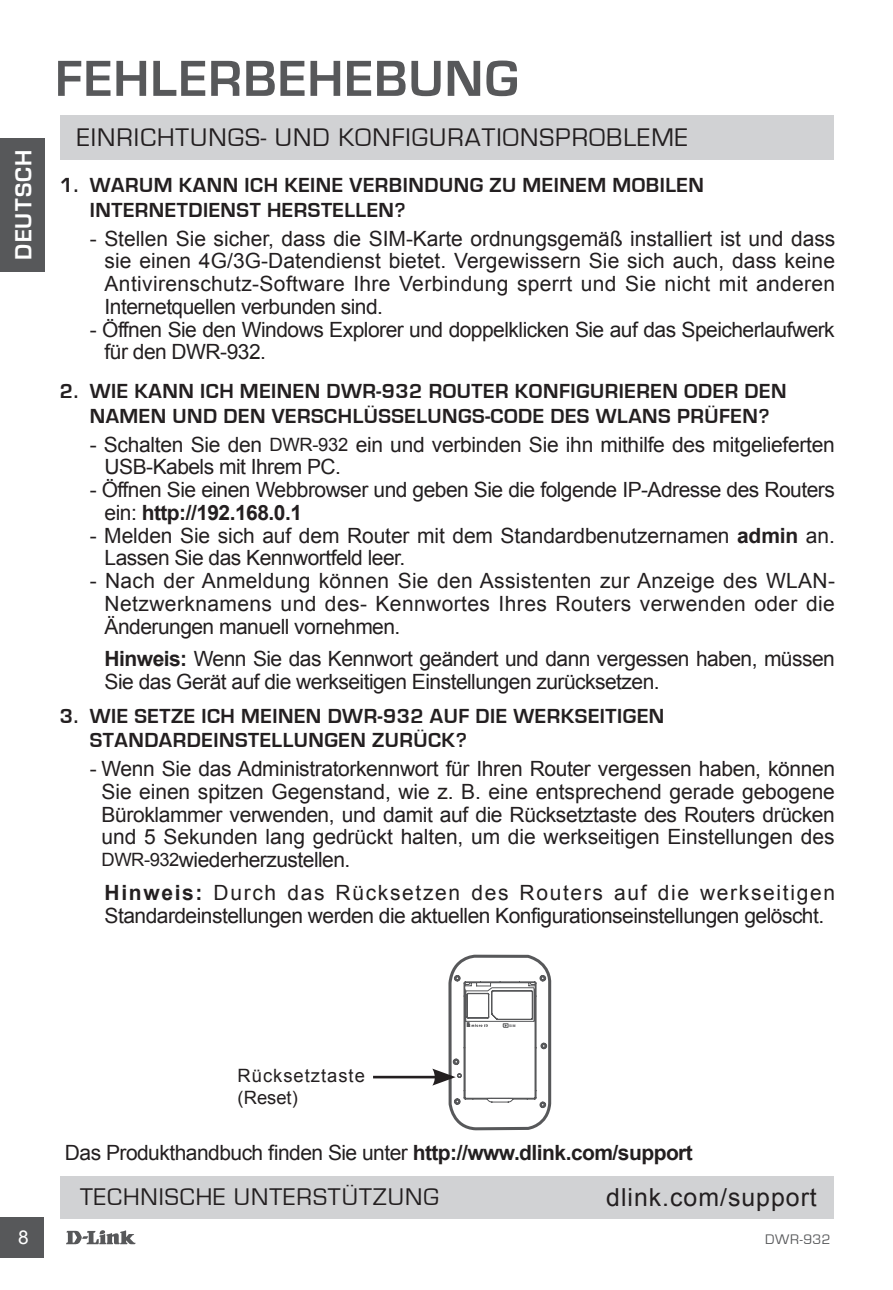
<style>
.page{position:relative;width:893px;height:1290px;background:#fff}
.page>*{position:absolute;margin:0;border:0;box-sizing:border-box;transform-origin:0 0}
.Heading{font:700 52.5px "Eurostile";letter-spacing:.02em;color:#57585a}
.Subheading{font:26.25px "Eurostile";letter-spacing:.04em;color:#231f20}
.t1{font:24.85px "Eurostile";letter-spacing:.04em;color:#231f20}
.t2{font:24.85px "Arial";letter-spacing:.04em;color:#231f20}
.t3{font:700 24.15px "Eurostile";letter-spacing:.05em;color:#fff}
.Troubleshooting_Text{font:21px/22.8px "Arial";letter-spacing:-.025em;color:#231f20}
.t4{font:700 21px/24.5px "Eurostile";letter-spacing:.025em;color:#231f20}
.Troubleshooting_Text-2{font:21px/22.8px "Arial";letter-spacing:-.005em;color:#231f20}
.Installation_Steps{font:21px "Arial";letter-spacing:-.025em;color:#231f20}
.t5{font:18.9px "Arial";color:#fff}
.Troubleshooting_Text-3{font:18.2px/22.1px "Arial";letter-spacing:.055em;color:#231f20}
.t6{font:14.35px "Eurostile";letter-spacing:.035em;color:#57585a}
.s1{font-size:18.2px}
.s2{font-weight:700}
</style>
<div class="page">
<svg style="left:66px;top:1230px;width:70px;height:14px"></svg>
<div style="left:0;top:1217px;width:44px;height:41px;background:#57585a"></div>
<div style="left:0;top:138px;width:45px;height:134px;background:#57585a"></div>
<div style="left:60px;top:115px;width:774px;height:44px;background:#d1d2d4"></div>
<hr style="left:373px;top:1076px;width:65px;height:2px;background:#231f20">
<svg style="left:432px;top:954px;width:120px;height:177px"></svg>
<div style="left:60px;top:1176px;width:773px;height:43px;background:#d1d2d4"></div>
<p class="t3" style="left:10px;top:260px;width:111px;rotate:-90deg">DEUTSCH</p>
<p class="Heading" style="left:55px;top:50px;width:465px">FEHLERBEHEBUNG</p>
<p class="Subheading" style="left:77px;top:124px;width:613px">EINRICHTUNGS- UND KONFIGURATIONSPROBLEME</p>
<p class="t4" style="left:90px;top:174px;width:616px;text-indent:-30px">1. WARUM KANN ICH KEINE VERBINDUNG ZU MEINEM MOBILEN<br>INTERNETDIENST HERSTELLEN?</p>
<p class="Troubleshooting_Text" style="left:105px;top:227px;width:732px;text-align:justify;text-indent:-15px">- Stellen Sie sicher, dass die SIM-Karte ordnungsgemäß installiert ist und dass sie einen 4G/3G-Datendienst bietet. Vergewissern Sie sich auch, dass keine Antivirenschutz-Software Ihre Verbindung sperrt und Sie nicht mit anderen Internetquellen verbunden sind.</p>
<p class="Troubleshooting_Text" style="left:105px;top:318px;width:732px;text-indent:-15px">- Öffnen Sie den Windows Explorer und doppelklicken Sie auf das Speicherlaufwerk für den DWR-932.</p>
<p class="t4" style="left:90px;top:379px;width:698px;text-indent:-30px">2. WIE KANN ICH MEINEN DWR-932 ROUTER KONFIGURIEREN ODER DEN<br>NAMEN UND DEN VERSCHLÜSSELUNGS-CODE DES WLANS PRÜFEN?</p>
<p class="Troubleshooting_Text" style="left:105px;top:433px;width:732px;text-indent:-15px">- Schalten Sie den <span class="s1">DWR-932</span> ein und verbinden Sie ihn mithilfe des mitgelieferten<br>USB-Kabels mit Ihrem PC.</p>
<p class="Troubleshooting_Text" style="left:105px;top:478px;width:732px;text-indent:-15px">- Öffnen Sie einen Webbrowser und geben Sie die folgende IP-Adresse des Routers ein: <span class="s2">http://192.168.0.1</span></p>
<p class="Troubleshooting_Text-2" style="left:105px;top:524px;width:732px;text-indent:-15px">- Melden Sie sich auf dem Router mit dem Standardbenutzernamen <span class="s2">admin</span> an.<br>Lassen Sie das Kennwortfeld leer.</p>
<p class="Troubleshooting_Text" style="left:105px;top:569px;width:732px;text-align:justify;text-indent:-15px">- Nach der Anmeldung können Sie den Assistenten zur Anzeige des WLAN-Netzwerknamens und des- Kennwortes Ihres Routers verwenden oder die Änderungen manuell vornehmen.</p>
<p class="Troubleshooting_Text" style="left:105px;top:648px;width:732px"><span class="s2">Hinweis:</span> Wenn Sie das Kennwort geändert und dann vergessen haben, müssen<br>Sie das Gerät auf die werkseitigen Einstellungen zurücksetzen.</p>
<p class="t4" style="left:90px;top:704px;width:576px;text-indent:-30px">3. WIE SETZE ICH MEINEN DWR-932 AUF DIE WERKSEITIGEN<br>STANDARDEINSTELLUNGEN ZURÜCK?</p>
<p class="Troubleshooting_Text" style="left:102px;top:757px;width:735px;text-align:justify;text-indent:-12px">- Wenn Sie das Administratorkennwort für Ihren Router vergessen haben, können Sie einen spitzen Gegenstand, wie z. B. eine entsprechend gerade gebogene Büroklammer verwenden, und damit auf die Rücksetztaste des Routers drücken und 5 Sekunden lang gedrückt halten, um die werkseitigen Einstellungen des <span class="s1">DWR-932</span>wiederherzustellen.</p>
<p class="Troubleshooting_Text" style="left:105px;top:881px;width:732px"><span class="s2">Hinweis:</span> Durch das Rücksetzen des Routers auf die werkseitigen<br>Standardeinstellungen werden die aktuellen Konfigurationseinstellungen gelöscht.</p>
<p class="Troubleshooting_Text-3" style="left:238px;top:1065px;width:129px">Rücksetztaste (Reset)</p>
<p class="Installation_Steps" style="left:65px;top:1139px;width:629px">Das Produkthandbuch finden Sie unter <span class="s2">http://www.dlink.com/support</span></p>
<p class="t1" style="left:80px;top:1183px;width:360px">TECHNISCHE UNTERSTÜTZUNG</p>
<p class="t2" style="left:606px;top:1180px;width:212px">dlink.com/support</p>
<p class="t5" style="left:18px;top:1225px;width:12px">8</p>
<p class="t6" style="left:765px;top:1231px;width:67px">DWR-932</p>
</div>
